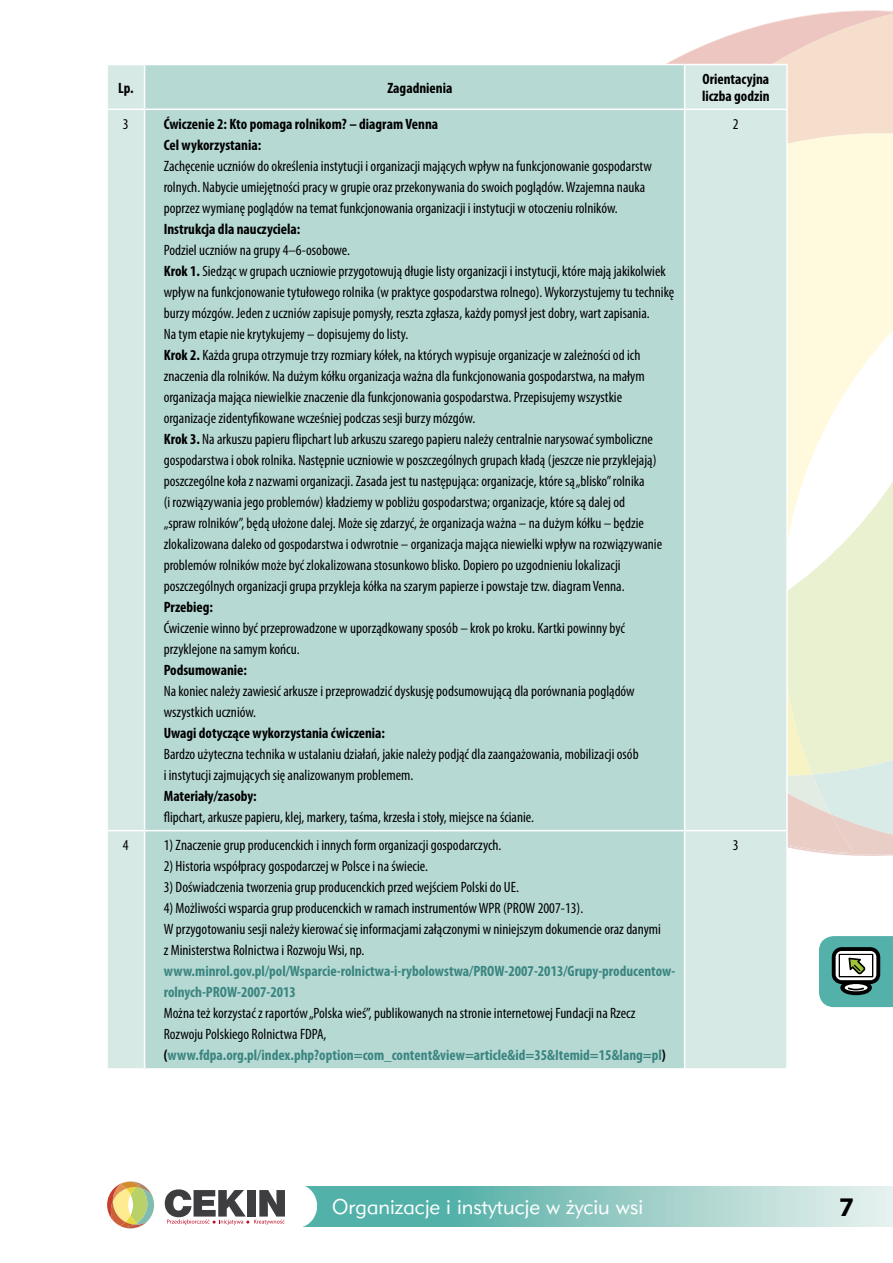
<style>
.page{position:relative;width:893px;height:1263px;background:#fff}
.page>*{position:absolute;margin:0;border:0;box-sizing:border-box;transform-origin:0 0}
.t1{font:700 27px "Myriad Pro";color:#000}
.t2{font:21px "Geometr 415 Lt PL Light A";color:#fff}
.Normalny{font:condensed 15px/21px "Myriad Pro";color:#000}
.Nagłówek_1{font:condensed 15px/21px "Myriad Pro";color:#000}
.Normalny-2{font:700 condensed 15px/21px "Myriad Pro";color:#3b8580}
.Tekst_podstawowy{font:condensed 15px/21px "Myriad Pro";color:#000}
.Normalny-3{font:700 condensed 15px "Myriad Pro";color:#000}
.List_Paragraph{font:700 condensed 15px/16.5px "Myriad Pro";color:#000}
.Tekst_podstawowy-2{font:700 condensed 15px "Myriad Pro";color:#000}
.Nagłówek_1-2{font:700 condensed 15px "Myriad Pro";color:#000}
.List_Paragraph-2{font:condensed 15px "Myriad Pro";color:#000}
.s1{font-weight:700}
.s2{color:#000}
</style>
<div class="page">
<svg style="left:788px;top:518px;width:105px;height:152px;fill:#e9f1d1"></svg>
<svg style="left:824px;top:712px;width:69px;height:144px;background:#e2e8d9"></svg>
<svg style="left:788px;top:657px;width:66px;height:196px;background:#e8e8d1"></svg>
<svg style="left:666px;top:10px;width:227px;height:508px;fill:#fff9dd"></svg>
<svg style="left:889px;top:12px;width:4px;height:193px"></svg>
<svg style="left:107px;top:1181px;width:47px;height:47px"></svg>
<svg style="left:165px;top:1189px;width:120px;height:36px"></svg>
<img style="left:305px;top:1187px;width:588px;height:39px">
<div style="left:108px;top:65px;width:678px;height:1003px;background:#d6e9e5"></div>
<div style="left:145px;top:65px;width:539px;height:1003px;background:#b7d9d4"></div>
<hr style="left:144px;top:65px;width:1px;height:44px;background:#fff">
<hr style="left:684px;top:65px;width:1px;height:44px;background:#fff">
<hr style="left:144px;top:110px;width:1px;height:720px;background:#fff">
<hr style="left:684px;top:110px;width:1px;height:720px;background:#fff">
<hr style="left:106px;top:830px;width:39px;height:1px;background:#fff">
<hr style="left:145px;top:830px;width:540px;height:1px;background:#fff">
<hr style="left:144px;top:831px;width:1px;height:237px;background:#fff">
<hr style="left:685px;top:830px;width:103px;height:1px;background:#fff">
<hr style="left:684px;top:831px;width:1px;height:237px;background:#fff">
<hr style="left:145px;top:64px;width:540px;height:1px;background:#fff">
<hr style="left:685px;top:64px;width:103px;height:1px;background:#fff">
<hr style="left:786px;top:65px;width:2px;height:44px;background:#fff">
<hr style="left:106px;top:109px;width:39px;height:1px;background:#fff">
<hr style="left:145px;top:109px;width:540px;height:1px;background:#fff">
<hr style="left:685px;top:109px;width:103px;height:1px;background:#fff">
<hr style="left:786px;top:110px;width:2px;height:720px;background:#fff">
<svg style="left:819px;top:936px;width:74px;height:71px"></svg>
<p class="List_Paragraph" style="left:118px;top:79px;width:17px">Lp.</p>
<p class="List_Paragraph" style="left:387px;top:79px;width:66px">Zagadnienia</p>
<p class="List_Paragraph" style="left:702px;top:71px;width:69px">Orientacyjna liczba godzin</p>
<p class="List_Paragraph-2" style="left:123px;top:115px;width:7px">3</p>
<p class="Normalny-3" style="left:164px;top:115px;width:276px">Ćwiczenie 2: Kto pomaga rolnikom? – diagram Venna</p>
<p class="Nagłówek_1-2" style="left:164px;top:136px;width:99px">Cel wykorzystania:</p>
<p class="Nagłówek_1" style="left:164px;top:155px;width:490px">Zachęcenie uczniów do określenia instytucji i organizacji mających wpływ na funkcjonowanie gospodarstw rolnych. Nabycie umiejętności pracy w grupie oraz przekonywania do swoich poglądów.Wzajemna nauka poprzez wymianę poglądów na temat funkcjonowania organizacji i instytucji w otoczeniu rolników.</p>
<p class="Normalny-3" style="left:164px;top:220px;width:138px">Instrukcja dla nauczyciela:</p>
<p class="Normalny" style="left:164px;top:239px;width:188px">Podziel uczniów na grupy 4–6-osobowe.</p>
<p class="Normalny" style="left:164px;top:260px;width:512px"><span class="s1">Krok 1.</span> Siedząc w grupach uczniowie przygotowują długie listy organizacji i instytucji, które mają jakikolwiek wpływ na funkcjonowanie tytułowego rolnika (w praktyce gospodarstwa rolnego).Wykorzystujemy tu technikę burzy mózgów. Jeden z uczniów zapisuje pomysły, reszta zgłasza, każdy pomysł jest dobry, wart zapisania.<br>Na tym etapie nie krytykujemy – dopisujemy do listy.</p>
<p class="Normalny" style="left:164px;top:344px;width:482px"><span class="s1">Krok 2.</span> Każda grupa otrzymuje trzy rozmiary kółek, na których wypisuje organizacje w zależności od ich znaczenia dla rolników. Na dużym kółku organizacja ważna dla funkcjonowania gospodarstwa, na małym organizacja mająca niewielkie znaczenie dla funkcjonowania gospodarstwa. Przepisujemy wszystkie organizacje zidentyfikowane wcześniej podczas sesji burzy mózgów.</p>
<p class="Normalny" style="left:164px;top:428px;width:500px"><span class="s1">Krok 3.</span> Na arkuszu papieru flipchart lub arkuszu szarego papieru należy centralnie narysować symboliczne gospodarstwa i obok rolnika. Następnie uczniowie w poszczególnych grupach kładą (jeszcze nie przyklejają) poszczególne koła z nazwami organizacji. Zasada jest tu następująca: organizacje, które są„blisko”rolnika<br>(i rozwiązywania jego problemów) kładziemy w pobliżu gospodarstwa; organizacje, które są dalej od<br>„spraw rolników”, będą ułożone dalej. Może się zdarzyć, że organizacja ważna – na dużym kółku – będzie zlokalizowana daleko od gospodarstwa i odwrotnie – organizacja mająca niewielki wpływ na rozwiązywanie problemów rolników może być zlokalizowana stosunkowo blisko. Dopiero po uzgodnieniu lokalizacji poszczególnych organizacji grupa przykleja kółka na szarym papierze i powstaje tzw. diagramVenna.</p>
<p class="Normalny-3" style="left:164px;top:598px;width:51px">Przebieg:</p>
<p class="Normalny" style="left:164px;top:617px;width:463px">Ćwiczenie winno być przeprowadzone w uporządkowany sposób – krok po kroku. Kartki powinny być przyklejone na samym końcu.</p>
<p class="Normalny-3" style="left:164px;top:661px;width:85px">Podsumowanie:</p>
<p class="Normalny" style="left:164px;top:680px;width:473px">Na koniec należy zawiesić arkusze i przeprowadzić dyskusję podsumowującą dla porównania poglądów wszystkich uczniów.</p>
<p class="Tekst_podstawowy-2" style="left:164px;top:724px;width:223px">Uwagi dotyczące wykorzystania ćwiczenia:</p>
<p class="Tekst_podstawowy" style="left:164px;top:743px;width:476px">Bardzo użyteczna technika w ustalaniu działań, jakie należy podjąć dla zaangażowania, mobilizacji osób i instytucji zajmujących się analizowanym problemem.</p>
<p class="Normalny-3" style="left:164px;top:787px;width:94px">Materiały/zasoby:</p>
<p class="Normalny" style="left:164px;top:806px;width:372px">flipchart, arkusze papieru, klej, markery, taśma, krzesła i stoły, miejsce na ścianie.</p>
<p class="List_Paragraph-2" style="left:733px;top:115px;width:7px">2</p>
<p class="List_Paragraph-2" style="left:123px;top:836px;width:7px">4</p>
<p class="Normalny" style="left:164px;top:835px;width:339px">1) Znaczenie grup producenckich i innych form organizacji gospodarczych.</p>
<p class="Normalny" style="left:164px;top:856px;width:266px">2) Historia współpracy gospodarczej w Polsce i na świecie.</p>
<p class="Normalny" style="left:164px;top:877px;width:357px">3) Doświadczenia tworzenia grup producenckich przed wejściem Polski do UE.</p>
<p class="Normalny" style="left:164px;top:898px;width:421px">4) Możliwości wsparcia grup producenckich w ramach instrumentówWPR (PROW 2007-13).</p>
<p class="Normalny" style="left:164px;top:919px;width:499px">W przygotowaniu sesji należy kierować się informacjami załączonymi w niniejszym dokumencie oraz danymi z Ministerstwa Rolnictwa i RozwojuWsi, np.</p>
<p class="Normalny-2" style="left:164px;top:960px;width:513px">www.minrol.gov.pl/pol/Wsparcie-rolnictwa-i-rybolowstwa/PROW-2007-2013/Grupy-producentow&shy;rolnych-PROW-2007-2013</p>
<p class="Normalny" style="left:164px;top:1003px;width:473px">Można też korzystać z raportów„Polska wieś”, publikowanych na stronie internetowej Fundacji na Rzecz<br>Rozwoju Polskiego Rolnictwa FDPA,</p>
<p class="Normalny-2" style="left:164px;top:1044px;width:504px"><span class="s2">(</span>www.fdpa.org.pl/index.php?option=com_content&amp;view=article&amp;id=35&amp;Itemid=15&amp;lang=pl<span class="s2">)</span></p>
<p class="List_Paragraph-2" style="left:733px;top:836px;width:7px">3</p>
<h2 class="t2" style="left:332px;top:1193px;width:312px">Organizacje i instytucje w życiu wsi</h2>
<h1 class="t1" style="left:839px;top:1189px;width:16px">7</h1>
</div>
